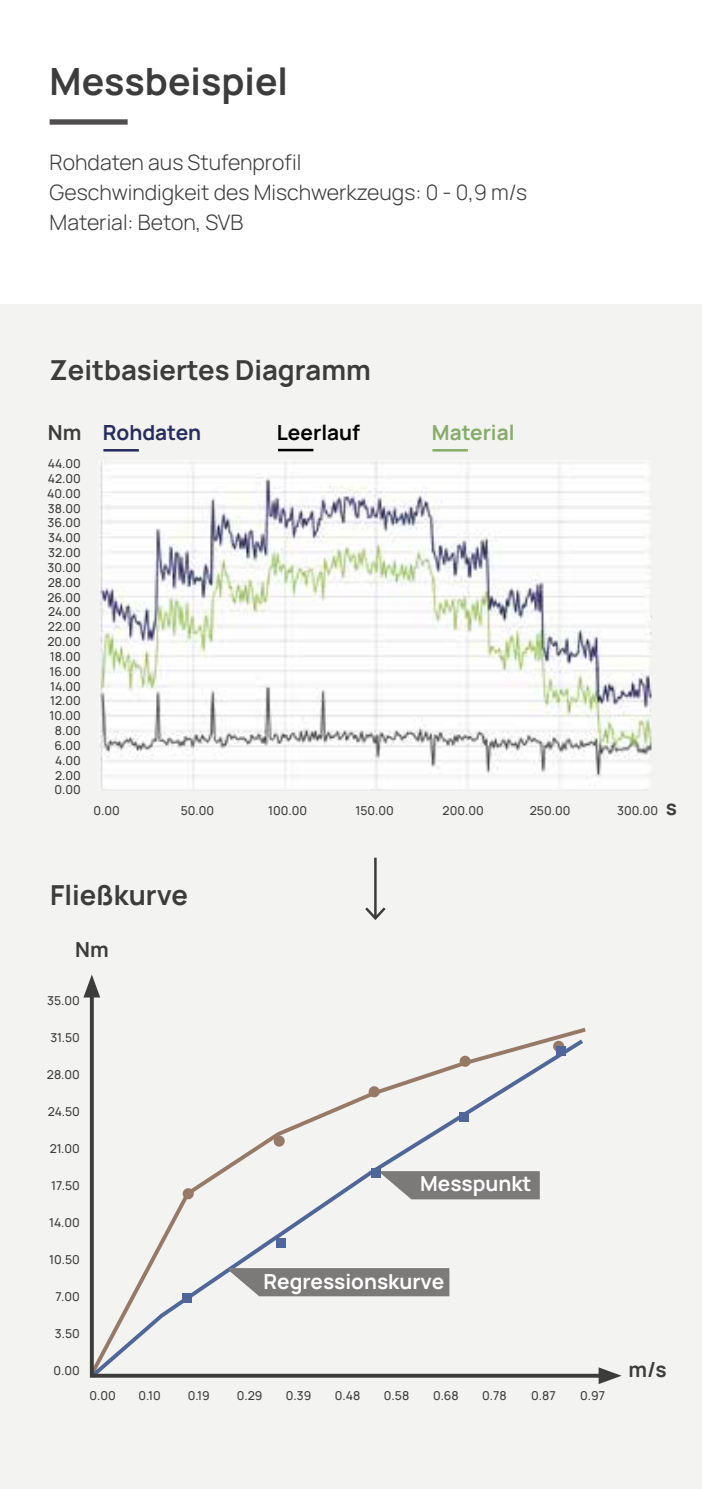
<style>
.page{position:relative;width:702px;height:1489px;background:#fff}
.page>*{position:absolute;margin:0;border:0;box-sizing:border-box;transform-origin:0 0}
.t1{font:700 37.5px "Manrope";color:#3c3c3c}
.t2{font:700 27.5px "Manrope";color:#3c3c3c}
.t3{font:300 21.25px/30px "Manrope";color:#3c3c3c}
.t4{font:700 20.75px "Manrope";color:#fff}
.t5{font:700 20.75px "Manrope";color:#3c3c3c}
.t6{font:700 20.75px "Manrope";color:#262c5d}
.t7{font:700 20.75px "Manrope";color:#000}
.t8{font:700 20.75px "Manrope";color:#86ac69}
.t9{font:500 12.25px/14.8px "Manrope";color:#3c3c3c;text-align:right}
</style>
<div class="page">
<div style="left:0;top:305px;width:702px;height:1183px;background:#f3f3f1"></div>
<img style="left:100px;top:460px;width:551px;height:329px">
<div style="left:50px;top:119px;width:78px;height:6px;background:#4f4d4d"></div>
<hr style="left:374px;top:857px;width:2px;height:61px;background:#3c3c3c">
<svg style="left:365px;top:904px;width:21px;height:16px"></svg>
<svg style="left:88px;top:997px;width:510px;height:381px"></svg>
<svg style="left:83px;top:974px;width:17px;height:23px"></svg>
<svg style="left:598px;top:1367px;width:23px;height:16px"></svg>
<svg style="left:229px;top:1267px;width:220px;height:29px;background:#878484"></svg>
<hr style="left:432px;top:449px;width:36px;height:2px;background:#86ac69">
<hr style="left:278px;top:449px;width:35px;height:2px;background:#000">
<hr style="left:103px;top:449px;width:36px;height:2px;background:#262c5d">
<svg style="left:381px;top:1171px;width:158px;height:28px;background:#868483"></svg>
<h1 class="t1" style="left:50px;top:55px;width:240px">Messbeispiel</h1>
<h3 class="t3" style="left:50px;top:146px;width:479px">Rohdaten aus Stufenprofil<br>Geschwindigkeit des Mischwerkzeugs: 0 - 0,9 m/s<br>Material: Beton, SVB</h3>
<h2 class="t2" style="left:50px;top:350px;width:323px">Zeitbasiertes Diagramm</h2>
<h3 class="t6" style="left:103px;top:417px;width:100px">Rohdaten</h3>
<h3 class="t7" style="left:277px;top:417px;width:85px">Leerlauf</h3>
<h3 class="t8" style="left:432px;top:417px;width:84px">Material</h3>
<h3 class="t5" style="left:48px;top:417px;width:35px">Nm</h3>
<p class="t9" style="left:47px;top:455px;width:35px">44.00<br>42.00<br>40.00<br>38.00<br>36.00<br>34.00<br>32.00<br>30.00<br>28.00<br>26.00<br>24.00<br>22.00<br>20.00<br>18.00<br>16.00<br>14.00<br>12.00<br>10.00<br>8.00<br>6.00<br>4.00<br>2.00<br>0.00</p>
<p class="t9" style="left:94px;top:802px;width:28px">0.00</p>
<p class="t9" style="left:181px;top:802px;width:35px">50.00</p>
<p class="t9" style="left:268px;top:802px;width:40px">100.00</p>
<p class="t9" style="left:355px;top:802px;width:40px">150.00</p>
<p class="t9" style="left:442px;top:802px;width:43px">200.00</p>
<p class="t9" style="left:530px;top:802px;width:42px">250.00</p>
<p class="t9" style="left:617px;top:802px;width:42px">300.00</p>
<h3 class="t5" style="left:666px;top:792px;width:13px">s</h3>
<h2 class="t2" style="left:50px;top:875px;width:139px">Fließkurve</h2>
<h3 class="t5" style="left:75px;top:935px;width:35px">Nm</h3>
<p class="t9" style="left:47px;top:992px;width:34px">35.00</p>
<p class="t9" style="left:50px;top:1029px;width:31px">31.50</p>
<p class="t9" style="left:47px;top:1066px;width:34px">28.00</p>
<p class="t9" style="left:48px;top:1103px;width:33px">24.50</p>
<p class="t9" style="left:50px;top:1140px;width:32px">21.00</p>
<p class="t9" style="left:51px;top:1177px;width:30px">17.50</p>
<p class="t9" style="left:49px;top:1214px;width:32px">14.00</p>
<p class="t9" style="left:49px;top:1251px;width:32px">10.50</p>
<p class="t9" style="left:56px;top:1288px;width:26px">7.00</p>
<p class="t9" style="left:55px;top:1325px;width:26px">3.50</p>
<p class="t9" style="left:54px;top:1362px;width:28px">0.00</p>
<h3 class="t4" style="left:420px;top:1168px;width:113px">Messpunkt</h3>
<h3 class="t4" style="left:263px;top:1266px;width:182px">Regressionskurve</h3>
<p class="t9" style="left:89px;top:1387px;width:28px">0.00</p>
<p class="t9" style="left:139px;top:1387px;width:24px">0.10</p>
<p class="t9" style="left:188px;top:1387px;width:24px">0.19</p>
<p class="t9" style="left:237px;top:1387px;width:27px">0.29</p>
<p class="t9" style="left:286px;top:1387px;width:27px">0.39</p>
<p class="t9" style="left:335px;top:1387px;width:27px">0.48</p>
<p class="t9" style="left:384px;top:1387px;width:27px">0.58</p>
<p class="t9" style="left:433px;top:1387px;width:27px">0.68</p>
<p class="t9" style="left:482px;top:1387px;width:26px">0.78</p>
<p class="t9" style="left:531px;top:1387px;width:26px">0.87</p>
<p class="t9" style="left:580px;top:1387px;width:26px">0.97</p>
<h3 class="t5" style="left:628px;top:1355px;width:40px">m/s</h3>
</div>
